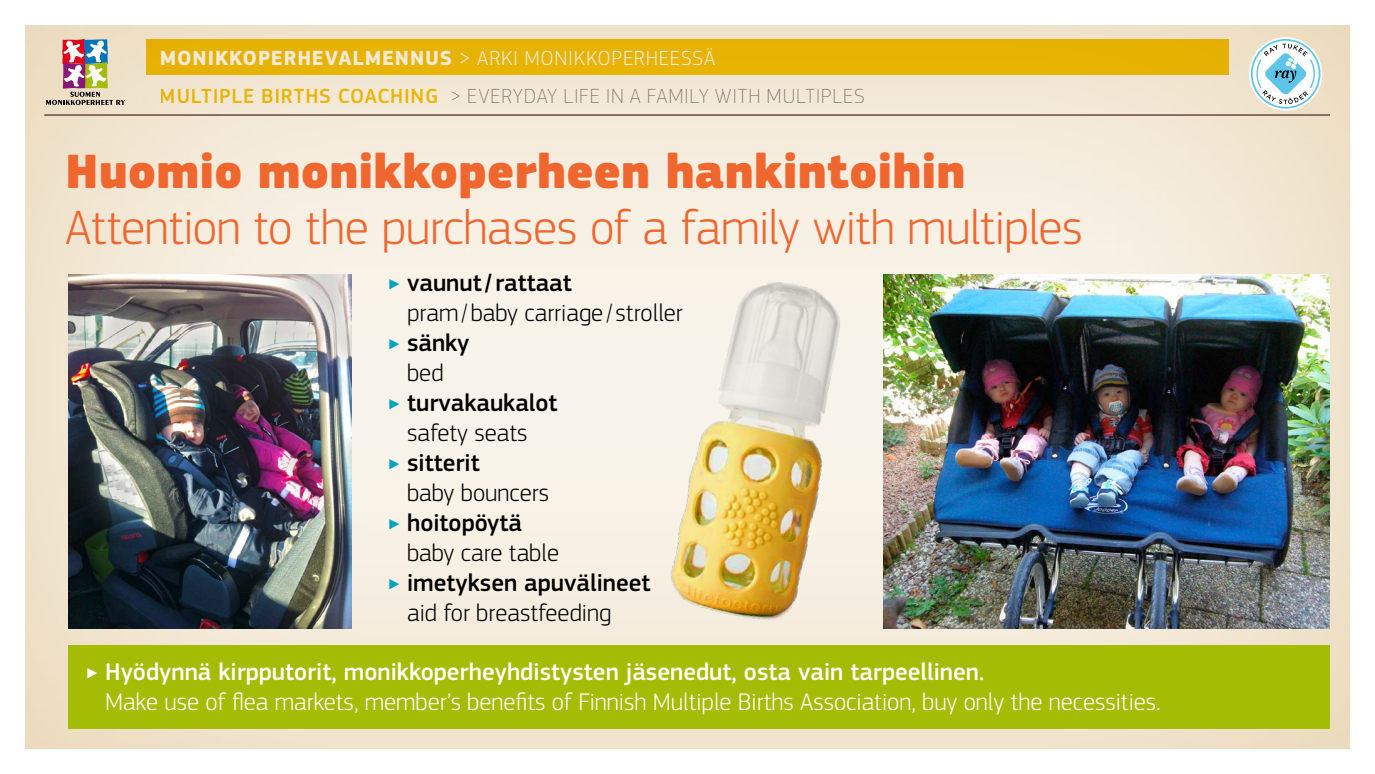
<style>
.page{position:relative;width:1375px;height:774px;background:#fff}
.page>*{position:absolute;margin:0;border:0;box-sizing:border-box;transform-origin:0 0}
.t1{font:300 50px "PF Square Sans Pro";letter-spacing:-.01em;color:#f0662f}
.t2{font:900 50px "PF Square Sans Pro";color:#f0662f}
.t3{font:300 25px/30px "PF Square Sans Pro";color:#fff}
.t4{font:300 25px "PF Square Sans Pro";color:#000}
.t5{font:500 25px "PF Square Sans Pro";color:#000}
.t6{font:100 21.25px/38px "PF Square Sans Pro";letter-spacing:.04em;color:#818181}
.s1{font-weight:700;color:#f3e9d6}
.s2{font-weight:300;color:#f3e9d6}
.s3{font-weight:500;color:#f5c803}
.s4{font-weight:300;color:#00a3c2}
.s5{font-weight:500}
</style>
<div class="page">
<div style="left:22px;top:24px;width:1328px;height:725px;background:#fff;opacity:.75"></div>
<hr style="left:44px;top:114px;width:1286px;height:2px;background:#522724">
<svg style="left:1249px;top:37px;width:73px;height:74px"></svg>
<svg style="left:1251px;top:39px;width:69px;height:70px"></svg>
<svg style="left:1253px;top:41px;width:66px;height:66px"></svg>
<svg style="left:1256px;top:44px;width:59px;height:60px"></svg>
<svg style="left:46px;top:39px;width:79px;height:66px;background:#c7b2a5"></svg>
<div style="left:146px;top:39px;width:1083px;height:36px;background:#e7b302"></div>
<img style="left:893px;top:274px;width:437px;height:354px">
<img style="left:69px;top:274px;width:282px;height:354px">
<div style="left:69px;top:646px;width:1261px;height:83px;background:#a4bc04"></div>
<img style="left:618px;top:255px;width:275px;height:391px">
<p class="t6" style="left:160px;top:38px;width:707px"><span class="s1">MONIKKOPERHEVALMENNUS</span> <span class="s2">&gt; ARKI MONIKKOPERHEESSÄ<br></span><span class="s3">MULTIPLE BIRTHS COACHING</span> &gt; EVERYDAY LIFE IN A FAMILY WITH MULTIPLES</p>
<h1 class="t2" style="left:65px;top:141px;width:902px">Huomio monikkoperheen hankintoihin</h1>
<h1 class="t1" style="left:65px;top:199px;width:1019px">Attention to the purchases of a family with multiples</h1>
<p class="t5" style="left:387px;top:268px;width:186px"><span class="s4">‣</span> vaunut/rattaat</p>
<p class="t4" style="left:407px;top:298px;width:277px">pram/ baby carriage / stroller</p>
<p class="t5" style="left:387px;top:328px;width:84px"><span class="s4">‣</span> sänky</p>
<p class="t4" style="left:407px;top:358px;width:38px">bed</p>
<p class="t5" style="left:387px;top:388px;width:172px"><span class="s4">‣</span> turvakaukalot</p>
<p class="t4" style="left:407px;top:418px;width:122px">safety seats</p>
<p class="t5" style="left:387px;top:448px;width:94px"><span class="s4">‣</span> sitterit</p>
<p class="t4" style="left:407px;top:478px;width:143px">baby bouncers</p>
<p class="t5" style="left:387px;top:508px;width:136px"><span class="s4">‣</span> hoitopöytä</p>
<p class="t4" style="left:407px;top:538px;width:154px">baby care table</p>
<p class="t5" style="left:387px;top:568px;width:265px"><span class="s4">‣</span> imetyksen apuvälineet</p>
<p class="t4" style="left:407px;top:598px;width:206px">aid for breastfeeding</p>
<p class="t3" style="left:105px;top:656px;width:1057px;text-indent:-20px">‣ <span class="s5">Hyödynnä kirpputorit, monikkoperheyhdistysten jäsenedut, osta vain tarpeellinen.<br></span>Make use of flea markets, member’s benefits of Finnish Multiple Births Association, buy only the necessities.</p>
</div>
